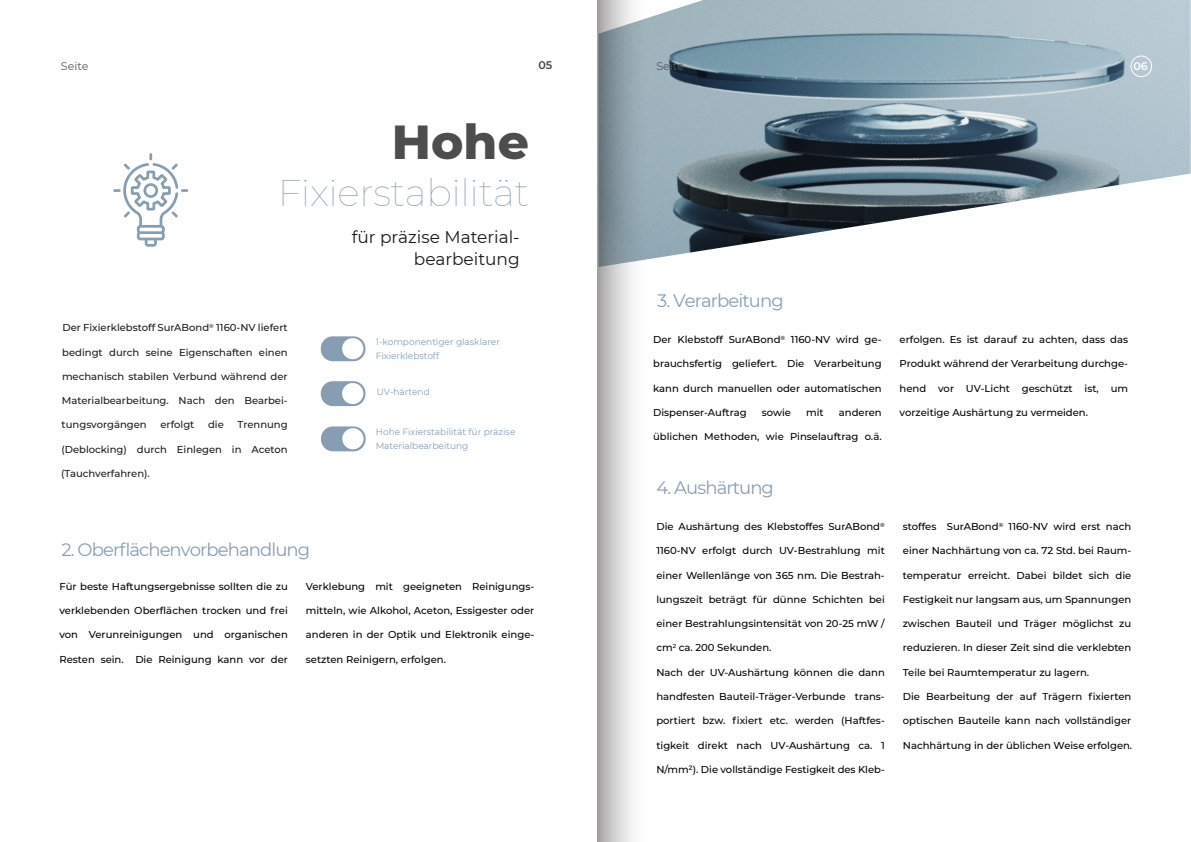
<style>
.page{position:relative;width:1191px;height:842px;background:#fff}
.page>*{position:absolute;margin:0;border:0;box-sizing:border-box;transform-origin:0 0}
.t1{font:800 48.7px "Montserrat";color:#4d4d4d}
.t2{font:100 37.9px "Montserrat";letter-spacing:-.01em;color:#869eb3}
.t3{font:18px "Montserrat";letter-spacing:-.05em;color:#869eb3}
.t4{font:17px/21.8px "Montserrat";color:#1a1a1a;text-align:right}
.t5{font:11.1px "Montserrat";color:#58595b}
.t6{font:600 11.1px "Montserrat";color:#414042}
.t7{font:600 11.1px "Montserrat";color:#fff}
.t8{font:500 10px "Montserrat";color:#000}
.t9{font:9px/14px "Montserrat";color:#869eb3}
</style>
<div class="page">
<svg style="left:113px;top:153px;width:75px;height:94px"></svg>
<div style="left:321px;top:336px;width:44px;height:25px;background:#869eb3;border-radius:12px"></div>
<div style="left:342px;top:338px;width:21px;height:21px;background:#fff;border-radius:50%"></div>
<div style="left:321px;top:426px;width:45px;height:25px;background:#869eb3;border-radius:12px"></div>
<div style="left:342px;top:428px;width:21px;height:21px;background:#fff;border-radius:50%"></div>
<div style="left:321px;top:381px;width:44px;height:25px;background:#869eb3;border-radius:12px"></div>
<div style="left:342px;top:383px;width:21px;height:21px;background:#fff;border-radius:50%"></div>
<img style="left:668px;top:0;width:522px;height:256px">
<svg style="left:597px;top:0;width:71px;height:842px"></svg>
<div style="left:1130px;top:56px;width:22px;height:21px;border:1px solid #fff;border-radius:50%"></div>
<p class="t5" style="left:61px;top:58px;width:29px">Seite</p>
<p class="t6" style="left:538px;top:58px;width:15px">05</p>
<p class="t5" style="left:656px;top:59px;width:29px">Seite</p>
<p class="t7" style="left:1133px;top:58px;width:16px">06</p>
<h1 class="t1" style="left:392px;top:106px;width:139px">Hohe</h1>
<h2 class="t2" style="left:278px;top:168px;width:253px">Fixierstabilität</h2>
<h3 class="t4" style="left:352px;top:226px;width:169px">für präzise Material&shy;bearbeitung</h3>
<p class="t8" style="left:62px;top:321px;width:227px">Der Fixierklebstoff SurABond<sup>®</sup> 1160-NV liefert</p>
<p class="t8" style="left:62px;top:345px;width:227px">bedingt durch seine Eigenschaften einen</p>
<p class="t8" style="left:62px;top:369px;width:227px">mechanisch stabilen Verbund während der</p>
<p class="t8" style="left:62px;top:394px;width:227px">Materialbearbeitung. Nach den Bearbei-</p>
<p class="t8" style="left:62px;top:418px;width:87px">tungsvorgängen</p>
<p class="t8" style="left:160px;top:418px;width:35px">erfolgt</p>
<p class="t8" style="left:208px;top:418px;width:17px">die</p>
<p class="t8" style="left:238px;top:418px;width:52px">Trennung</p>
<p class="t8" style="left:61px;top:442px;width:228px">(Deblocking) durch Einlegen in Aceton</p>
<p class="t8" style="left:61px;top:466px;width:90px">(Tauchverfahren).</p>
<p class="t9" style="left:376px;top:335px;width:126px">1-komponentiger glasklarer<br>Fixierklebstoff</p>
<p class="t9" style="left:377px;top:384px;width:54px">UV-härtend</p>
<p class="t9" style="left:376px;top:425px;width:141px">Hohe Fixierstabilität für präzise<br>Materialbearbeitung</p>
<h3 class="t3" style="left:61px;top:537px;width:250px">2. Oberflächenvorbehandlung</h3>
<p class="t8" style="left:59px;top:579px;width:230px">Für beste Haftungsergebnisse sollten die zu</p>
<p class="t8" style="left:59px;top:603px;width:230px">verklebenden Oberflächen trocken und frei</p>
<p class="t8" style="left:59px;top:628px;width:230px">von Verunreinigungen und organischen</p>
<p class="t8" style="left:59px;top:652px;width:230px">Resten sein. Die Reinigung kann vor der</p>
<p class="t8" style="left:306px;top:579px;width:230px">Verklebung mit geeigneten Reinigungs-</p>
<p class="t8" style="left:306px;top:603px;width:230px">mitteln, wie Alkohol, Aceton, Essigester oder</p>
<p class="t8" style="left:306px;top:628px;width:230px">anderen in der Optik und Elektronik einge-</p>
<p class="t8" style="left:306px;top:652px;width:142px">setzten Reinigern, erfolgen.</p>
<h3 class="t3" style="left:657px;top:288px;width:128px">3. Verarbeitung</h3>
<p class="t8" style="left:653px;top:333px;width:230px">Der Klebstoff SurABond<sup>®</sup> 1160-NV wird ge-</p>
<p class="t8" style="left:653px;top:357px;width:230px">brauchsfertig geliefert. Die Verarbeitung</p>
<p class="t8" style="left:653px;top:381px;width:230px">kann durch manuellen oder automatischen</p>
<p class="t8" style="left:653px;top:405px;width:95px">Dispenser-Auftrag</p>
<p class="t8" style="left:762px;top:405px;width:31px">sowie</p>
<p class="t8" style="left:806px;top:405px;width:19px">mit</p>
<p class="t8" style="left:839px;top:405px;width:44px">anderen</p>
<p class="t8" style="left:653px;top:430px;width:230px">üblichen Methoden, wie Pinselauftrag o.ä.</p>
<p class="t8" style="left:899px;top:333px;width:230px">erfolgen. Es ist darauf zu achten, dass das</p>
<p class="t8" style="left:899px;top:357px;width:230px">Produkt während der Verarbeitung durchge-</p>
<p class="t8" style="left:899px;top:381px;width:230px">hend vor UV-Licht geschützt ist, um</p>
<p class="t8" style="left:899px;top:405px;width:190px">vorzeitige Aushärtung zu vermeiden.</p>
<h3 class="t3" style="left:656px;top:475px;width:119px">4. Aushärtung</h3>
<p class="t8" style="left:656px;top:519px;width:230px">Die Aushärtung des Klebstoffes SurABond<sup>®</sup></p>
<p class="t8" style="left:656px;top:544px;width:230px">1160-NV erfolgt durch UV-Bestrahlung mit</p>
<p class="t8" style="left:656px;top:568px;width:230px">einer Wellenlänge von 365 nm. Die Bestrah-</p>
<p class="t8" style="left:656px;top:592px;width:230px">lungszeit beträgt für dünne Schichten bei</p>
<p class="t8" style="left:656px;top:616px;width:230px">einer Bestrahlungsintensität von 20-25 mW /</p>
<p class="t8" style="left:656px;top:641px;width:117px">cm<sup>2</sup> ca. 200 Sekunden.</p>
<p class="t8" style="left:656px;top:665px;width:230px">Nach der UV-Aushärtung können die dann</p>
<p class="t8" style="left:656px;top:689px;width:230px">handfesten Bauteil-Träger-Verbunde trans-</p>
<p class="t8" style="left:656px;top:714px;width:230px">portiert bzw. fixiert etc. werden (Haftfes-</p>
<p class="t8" style="left:656px;top:738px;width:230px">tigkeit direkt nach UV-Aushärtung ca. 1</p>
<p class="t8" style="left:656px;top:762px;width:230px">N/mm²). Die vollständige Festigkeit des Kleb-</p>
<p class="t8" style="left:903px;top:519px;width:230px">stoffes SurABond<sup>®</sup> 1160-NV wird erst nach</p>
<p class="t8" style="left:903px;top:544px;width:230px">einer Nachhärtung von ca. 72 Std. bei Raum-</p>
<p class="t8" style="left:903px;top:568px;width:230px">temperatur erreicht. Dabei bildet sich die</p>
<p class="t8" style="left:903px;top:592px;width:230px">Festigkeit nur langsam aus, um Spannungen</p>
<p class="t8" style="left:903px;top:616px;width:230px">zwischen Bauteil und Träger möglichst zu</p>
<p class="t8" style="left:903px;top:641px;width:230px">reduzieren. In dieser Zeit sind die verklebten</p>
<p class="t8" style="left:903px;top:665px;width:188px">Teile bei Raumtemperatur zu lagern.</p>
<p class="t8" style="left:903px;top:689px;width:230px">Die Bearbeitung der auf Trägern fixierten</p>
<p class="t8" style="left:903px;top:714px;width:230px">optischen Bauteile kann nach vollständiger</p>
<p class="t8" style="left:903px;top:738px;width:231px">Nachhärtung in der üblichen Weise erfolgen.</p>
</div>
